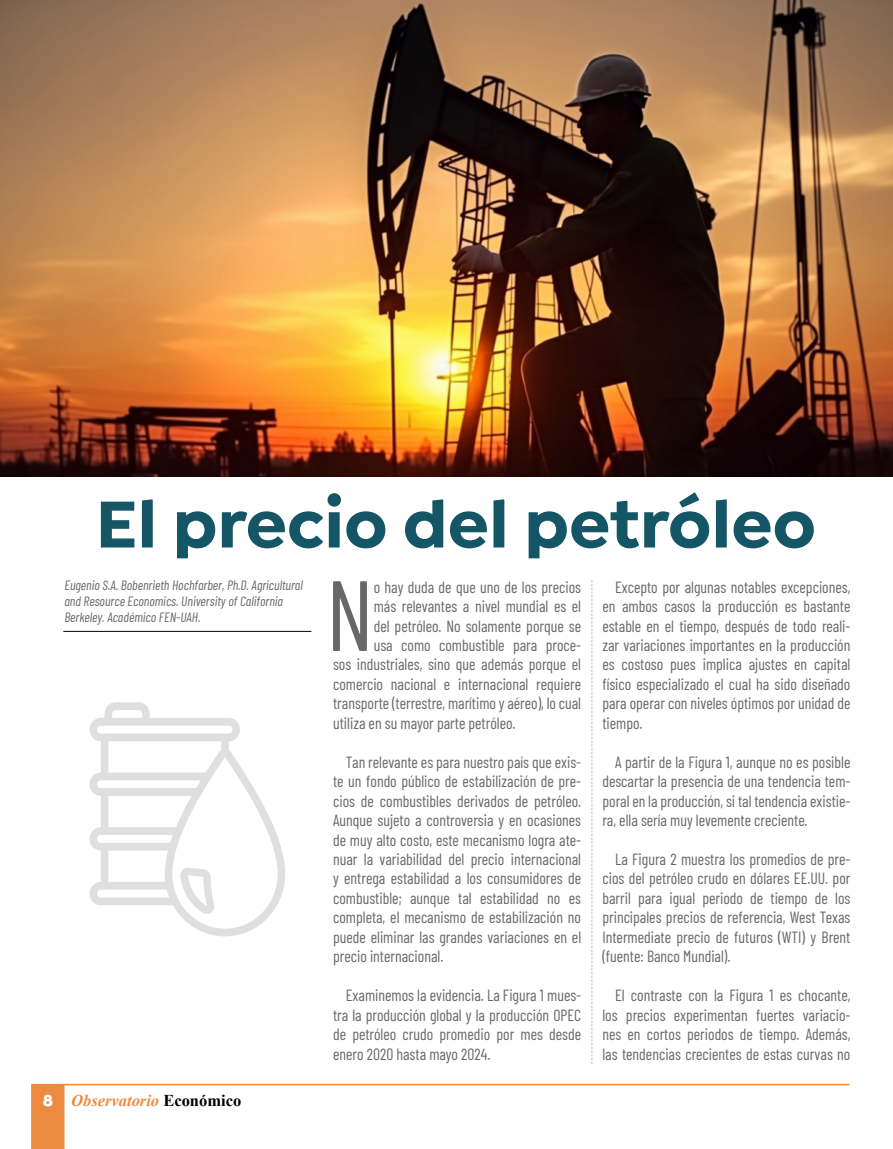
<style>
.page{position:relative;width:893px;height:1149px;background:#fff}
.page>*{position:absolute;margin:0;border:0;box-sizing:border-box;transform-origin:0 0}
.t1{font:99.45px "Barlow Condensed";color:#686868}
.t2{font:700 70.5px "Isidora Sans";color:#145566}
.t3{font:italic 700 16.5px "Times New Roman";color:#ed8a40}
.t4{font:16.2px/19.5px "Barlow Condensed";color:#686868;text-align:justify}
.t5{font:italic 13.5px/16.2px "Barlow Condensed";color:#686868}
.s1{font-family:"Isidora Sans";font-weight:900;font-style:normal;color:#fff}
.s2{font-style:normal;color:#000}
</style>
<div class="page">
<hr style="left:64px;top:1083px;width:785px;height:1px;background:#ed8a40">
<div style="left:31px;top:1083px;width:33px;height:65px;background:#ed8a40"></div>
<img style="left:0;top:0;width:893px;height:476px">
<hr style="left:63px;top:630px;width:248px;height:1px;background:#000">
<svg style="left:591px;top:580px;width:1px;height:483px"></svg>
<svg style="left:90px;top:702px;width:195px;height:235px"></svg>
<svg style="left:180px;top:867px;width:35px;height:46px"></svg>
<h2 class="t2" style="left:96px;top:480px;width:722px">El precio del petróleo</h2>
<h1 class="t1" style="left:326px;top:544px;width:49px">N</h1>
<p class="t4" style="left:374px;top:575px;width:209px">o hay duda de que uno de los precios</p>
<p class="t5" style="left:64px;top:575px;width:240px">Eugenio S.A. Bobenrieth Hochfarber, Ph.D. Agricultural and Resource Economics. University of California<br>Berkeley. Académico FEN-UAH.</p>
<p class="t4" style="left:602px;top:575px;width:250px;text-indent:13px">Excepto por algunas notables excepciones, en ambos casos la producción es bastante estable en el tiempo, después de todo reali&shy;zar variaciones importantes en la producción es costoso pues implica ajustes en capital físico especializado el cual ha sido diseñado para operar con niveles óptimos por unidad de tiempo.</p>
<p class="t4" style="left:602px;top:750px;width:250px;text-indent:13px">A partir de la Figura 1, aunque no es posible descartar la presencia de una tendencia tem&shy;poral en la producción, si tal tendencia existie&shy;ra, ella sería muy levemente creciente.</p>
<p class="t4" style="left:602px;top:848px;width:250px;text-indent:13px">La Figura 2 muestra los promedios de pre&shy;cios del petróleo crudo en dólares EE.UU. por barril para igual periodo de tiempo de los principales precios de referencia, West Texas Intermediate precio de futuros (WTI) y Brent (fuente: Banco Mundial).</p>
<p class="t4" style="left:602px;top:984px;width:250px;text-indent:13px">El contraste con la Figura 1 es chocante, los precios experimentan fuertes variacio&shy;nes en cortos periodos de tiempo. Además, las tendencias crecientes de estas curvas no</p>
<p class="t4" style="left:374px;top:595px;width:209px">más relevantes a nivel mundial es el</p>
<p class="t4" style="left:374px;top:614px;width:209px">del petróleo. No solamente porque se</p>
<p class="t4" style="left:374px;top:634px;width:209px">usa como combustible para proce-</p>
<p class="t4" style="left:333px;top:653px;width:250px">sos industriales, sino que además porque el</p>
<p class="t4" style="left:333px;top:673px;width:250px">comercio nacional e internacional requiere</p>
<p class="t4" style="left:333px;top:692px;width:249px">transporte (terrestre, marítimo y aéreo), lo cual</p>
<p class="t4" style="left:333px;top:711px;width:184px">utiliza en su mayor parte petróleo.</p>
<p class="t4" style="left:333px;top:750px;width:250px;text-indent:13px">Tan relevante es para nuestro país que exis&shy;te un fondo público de estabilización de pre&shy;cios de combustibles derivados de petróleo.<br>Aunque sujeto a controversia y en ocasiones de muy alto costo, este mecanismo logra ate&shy;nuar la variabilidad del precio internacional y entrega estabilidad a los consumidores de combustible; aunque tal estabilidad no es completa, el mecanismo de estabilización no puede eliminar las grandes variaciones en el precio internacional.</p>
<p class="t4" style="left:333px;top:984px;width:250px;text-indent:13px">Examinemos la evidencia. La Figura 1 mues&shy;tra la producción global y la producción OPEC de petróleo crudo promedio por mes desde enero 2020 hasta mayo 2024.</p>
<p class="t3" style="left:43px;top:1088px;width:200px"><span class="s1">8</span> Observatorio <span class="s2">Económico</span></p>
</div>
